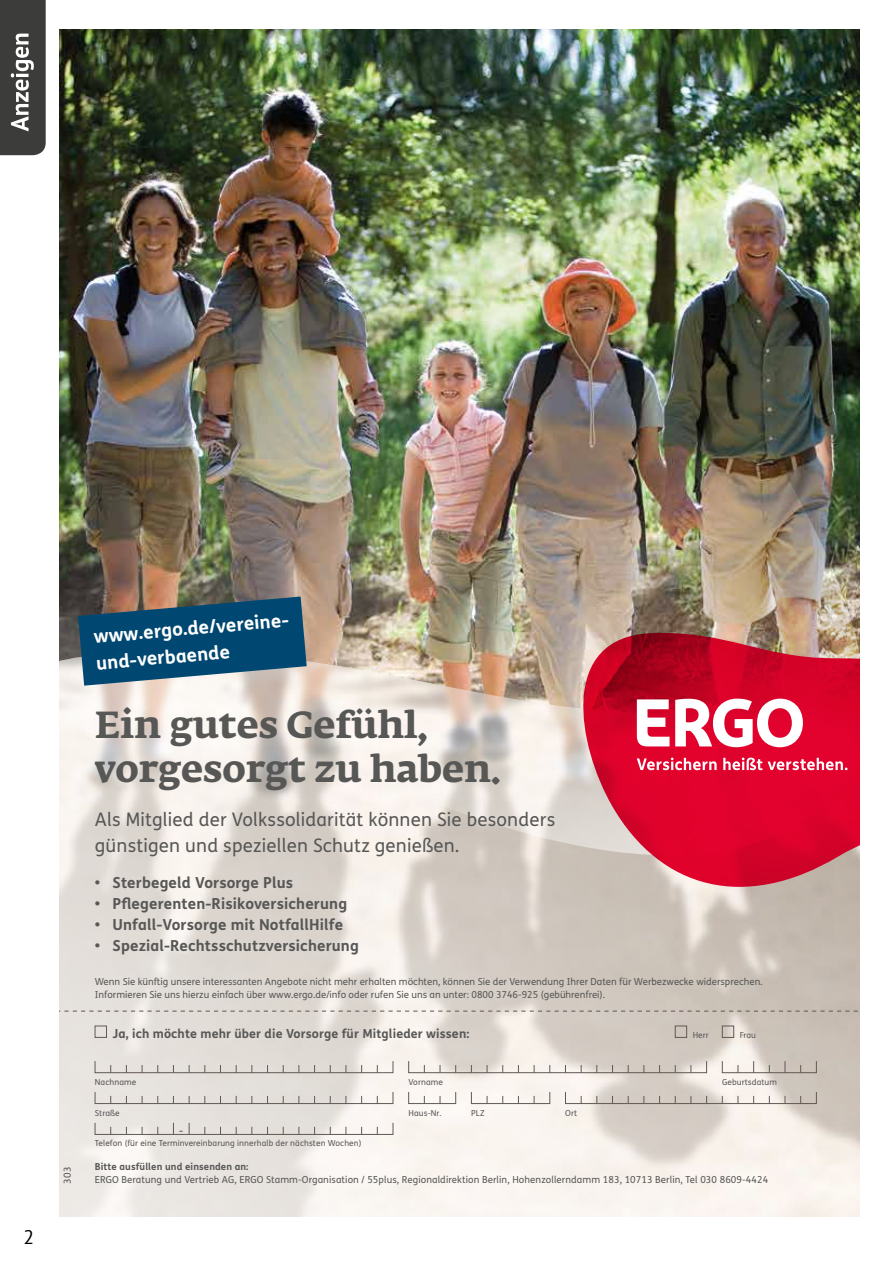
<style>
.page{position:relative;width:893px;height:1263px;background:#fff}
.page>*{position:absolute;margin:0;border:0;box-sizing:border-box;transform-origin:0 0}
.t1{font:700 37.35px/44.1px "Fedra Serif A Pro";color:#575756}
.t2{font:19.5px "PT Sans";color:#000}
.t3{font:18.6px/26.4px "FS Me";letter-spacing:.01em;color:#575756}
.t4{font:700 18.6px/26.4px "FS Me";color:#fff}
.t5{font:700 15.15px "FS Me";letter-spacing:.01em;color:#575756}
.t6{font:700 12.45px "FS Me";letter-spacing:.01em;color:#575756}
.t7{font:12.45px "FS Me";color:#575756}
.t8{font:9.75px/13.2px "FS Me";color:#575756}
.t9{font:700 9.75px "FS Me";letter-spacing:.01em;color:#575756}
.t10{font:8.25px "FS Me";letter-spacing:.01em;color:#575756}
</style>
<div class="page">
<svg style="left:0;top:0;width:46px;height:155px"></svg>
<img style="left:59px;top:29px;width:801px;height:128px">
<svg style="left:59px;top:952px;width:801px;height:265px"></svg>
<img style="left:59px;top:157px;width:801px;height:795px">
<svg style="left:59px;top:1010px;width:801px;height:2px"></svg>
<div style="left:95px;top:1026px;width:12px;height:11px;border:1px solid #625954"></div>
<div style="left:675px;top:1026px;width:12px;height:11px;border:1px solid #625954"></div>
<div style="left:722px;top:1026px;width:12px;height:11px;border:1px solid #625954"></div>
<svg style="left:722px;top:1061px;width:95px;height:12px"></svg>
<svg style="left:408px;top:1091px;width:48px;height:13px"></svg>
<svg style="left:471px;top:1091px;width:79px;height:13px"></svg>
<svg style="left:565px;top:1091px;width:252px;height:13px"></svg>
<svg style="left:95px;top:1061px;width:298px;height:12px"></svg>
<svg style="left:408px;top:1061px;width:299px;height:12px"></svg>
<svg style="left:95px;top:1091px;width:298px;height:13px"></svg>
<svg style="left:95px;top:1122px;width:298px;height:13px"></svg>
<svg style="left:581px;top:631px;width:279px;height:258px;fill:#db022c"></svg>
<svg style="left:637px;top:757px;width:211px;height:13px"></svg>
<svg style="left:637px;top:699px;width:166px;height:48px"></svg>
<svg style="left:78px;top:596px;width:229px;height:90px"></svg>
<h2 class="t2" style="left:23px;top:1224px;width:12px">2</h2>
<p class="t8" style="left:61px;top:1183px;width:18px;rotate:-90deg">303</p>
<h3 class="t4" style="left:93px;top:623px;width:208px;rotate:-5deg">www.ergo.de/vereine&shy;und-verbaende</h3>
<h1 class="t1" style="left:95px;top:703px;width:407px">Ein gutes Gefühl, vorgesorgt zu haben.</h1>
<h3 class="t3" style="left:95px;top:806px;width:462px">Als Mitglied der Volkssolidarität können Sie besonders günstigen und speziellen Schutz genießen.</h3>
<h3 class="t5" style="left:95px;top:870px;width:200px">• Sterbegeld Vorsorge Plus</h3>
<h3 class="t5" style="left:95px;top:892px;width:254px">• Pflegerenten-Risikoversicherung</h3>
<h3 class="t5" style="left:95px;top:913px;width:250px">• Unfall-Vorsorge mit NotfallHilfe</h3>
<h3 class="t5" style="left:95px;top:934px;width:266px">• Spezial-Rechtsschutzversicherung</h3>
<p class="t8" style="left:95px;top:974px;width:669px">Wenn Sie künftig unsere interessanten Angebote nicht mehr erhalten möchten, können Sie der Verwendung Ihrer Daten für Werbezwecke widersprechen.<br>Informieren Sie uns hierzu einfach über www.ergo.de/info oder rufen Sie uns an unter: 0800 3746-925 (gebührenfrei).</p>
<p class="t6" style="left:113px;top:1023px;width:358px">Ja, ich möchte mehr über die Vorsorge für Mitglieder wissen:</p>
<p class="t10" style="left:95px;top:1076px;width:43px">Nachname</p>
<p class="t10" style="left:693px;top:1029px;width:18px">Herr</p>
<p class="t10" style="left:740px;top:1029px;width:18px">Frau</p>
<p class="t10" style="left:408px;top:1076px;width:36px">Vorname</p>
<p class="t10" style="left:722px;top:1076px;width:56px">Geburtsdatum</p>
<p class="t10" style="left:95px;top:1107px;width:26px">Straße</p>
<p class="t10" style="left:408px;top:1107px;width:35px">Haus-Nr.</p>
<p class="t10" style="left:471px;top:1107px;width:15px">PLZ</p>
<p class="t10" style="left:565px;top:1107px;width:13px">Ort</p>
<p class="t10" style="left:95px;top:1138px;width:268px">Telefon (für eine Terminvereinbarung innerhalb der nächsten Wochen)</p>
<p class="t7" style="left:179px;top:1122px;width:6px">-</p>
<p class="t9" style="left:95px;top:1159px;width:155px">Bitte ausfüllen und einsenden an:</p>
<p class="t8" style="left:95px;top:1173px;width:675px">ERGO Beratung und Vertrieb AG, ERGO Stamm-Organisation / 55plus, Regionaldirektion Berlin, Hohenzollerndamm 183, 10713 Berlin, Tel 030 8609-4424</p>
</div>
